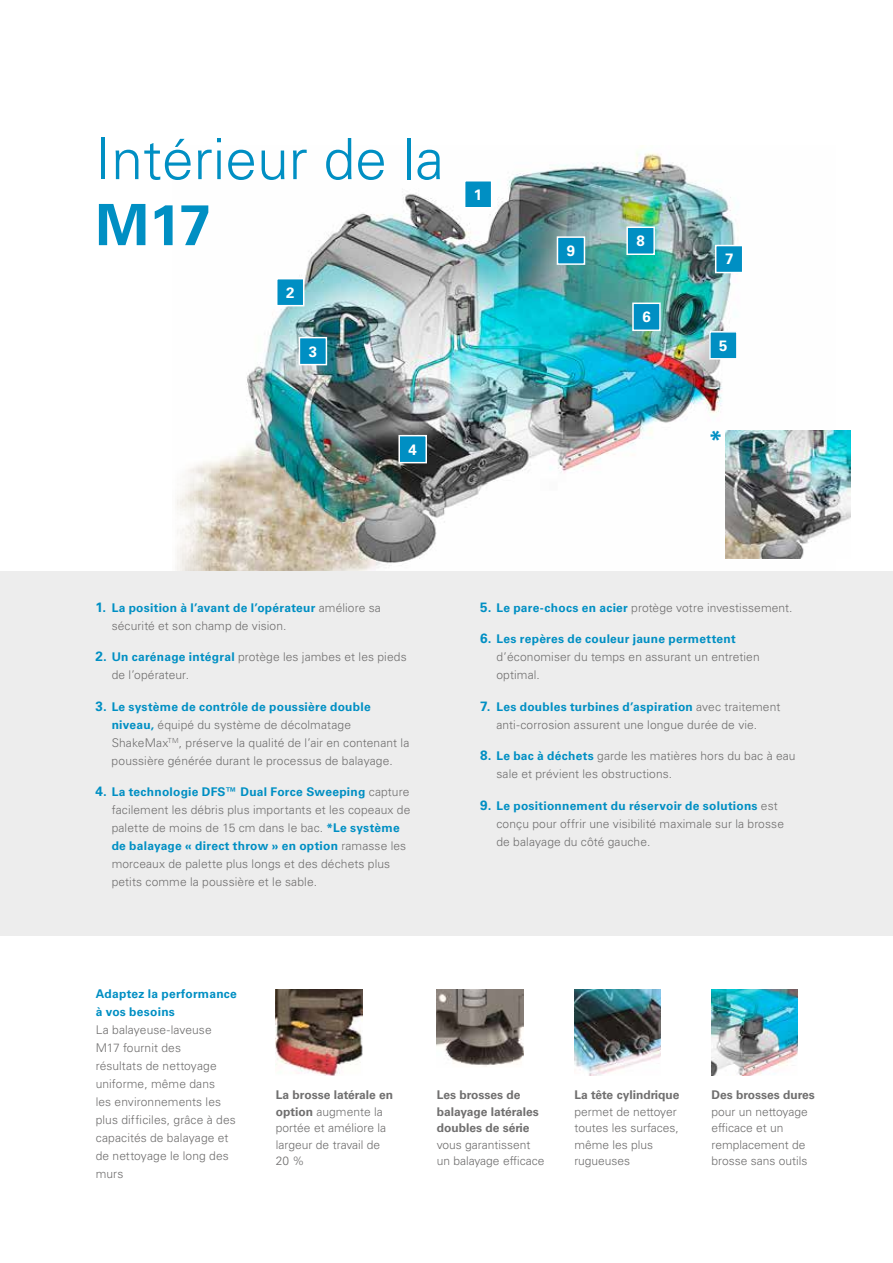
<style>
.page{position:relative;width:893px;height:1263px;background:#fff}
.page>*{position:absolute;margin:0;border:0;box-sizing:border-box;transform-origin:0 0}
.t1{font:300 57px "Univers LT Std";color:#008fc3}
.t2{font:700 57px "Univers LT Std";color:#008fc3}
.t3{font:700 24px "Univers LT Std";color:#008fc3}
.t4{font:700 15px "Univers LT Std";color:#fff}
.t5{font:300 12px/18px "Univers LT Std";letter-spacing:.005em;color:#706f6f}
.t6{font:700 12px/16.5px "Univers LT Std";color:#706f6f}
.t7{font:700 12px/18px "Univers LT Std";letter-spacing:.02em;color:#008fc3}
.s1{font-weight:700;font-size:13.5px;color:#008fc3}
.s2{font-weight:700;color:#008fc3}
.s3{font-weight:700}
</style>
<div class="page">
<img style="left:175px;top:153px;width:560px;height:418px">
<div style="left:465px;top:181px;width:27px;height:27px;background:#008fc3"></div>
<div style="left:464px;top:180px;width:28px;height:28px;border:2px solid #fff"></div>
<div style="left:277px;top:279px;width:27px;height:27px;background:#008fc3"></div>
<div style="left:276px;top:278px;width:28px;height:28px;border:2px solid #fff"></div>
<div style="left:299px;top:338px;width:27px;height:27px;background:#008fc3"></div>
<div style="left:299px;top:337px;width:28px;height:28px;border:2px solid #fff"></div>
<div style="left:399px;top:436px;width:27px;height:27px;background:#008fc3"></div>
<div style="left:398px;top:435px;width:29px;height:28px;border:2px solid #fff"></div>
<div style="left:710px;top:332px;width:27px;height:27px;background:#008fc3"></div>
<div style="left:709px;top:331px;width:29px;height:29px;border:2px solid #fff"></div>
<div style="left:633px;top:303px;width:27px;height:27px;background:#008fc3"></div>
<div style="left:632px;top:303px;width:29px;height:28px;border:2px solid #fff"></div>
<div style="left:716px;top:246px;width:27px;height:27px;background:#008fc3"></div>
<div style="left:715px;top:245px;width:28px;height:28px;border:2px solid #fff"></div>
<div style="left:627px;top:227px;width:27px;height:27px;background:#008fc3"></div>
<div style="left:626px;top:226px;width:29px;height:29px;border:2px solid #fff"></div>
<div style="left:557px;top:237px;width:27px;height:27px;background:#008fc3"></div>
<div style="left:557px;top:236px;width:28px;height:29px;border:2px solid #fff"></div>
<div style="left:0;top:571px;width:893px;height:365px;background:#ededed"></div>
<img style="left:276px;top:989px;width:86px;height:86px">
<img style="left:574px;top:989px;width:87px;height:86px">
<img style="left:437px;top:989px;width:86px;height:78px">
<img style="left:711px;top:989px;width:87px;height:86px">
<img style="left:726px;top:430px;width:124px;height:129px">
<h1 class="t1" style="left:95px;top:126px;width:350px">Intérieur de la</h1>
<h1 class="t2" style="left:95px;top:193px;width:117px">M17</h1>
<p class="t4" style="left:286px;top:284px;width:10px">2</p>
<p class="t4" style="left:309px;top:343px;width:10px">3</p>
<p class="t4" style="left:409px;top:441px;width:10px">4</p>
<p class="t4" style="left:474px;top:186px;width:10px">1</p>
<p class="t4" style="left:567px;top:242px;width:10px">9</p>
<p class="t4" style="left:636px;top:232px;width:10px">8</p>
<p class="t4" style="left:642px;top:308px;width:10px">6</p>
<p class="t4" style="left:725px;top:251px;width:10px">7</p>
<p class="t4" style="left:719px;top:337px;width:10px">5</p>
<h2 class="t3" style="left:709px;top:426px;width:15px">*</h2>
<p class="t5" style="left:112px;top:598px;width:271px;text-indent:-16px"><span class="s1">1.</span> <span class="s2">La position à l’avant de l’opérateur</span> améliore sa sécurité et son champ de vision.</p>
<p class="t5" style="left:112px;top:648px;width:296px;text-indent:-16px"><span class="s1">2.</span> <span class="s2">Un carénage intégral</span> protège les jambes et les pieds de l’opérateur.</p>
<p class="t5" style="left:112px;top:697px;width:299px;text-indent:-16px"><span class="s1">3.</span> <span class="s2">Le système de contrôle de poussière double niveau,</span> équipé du système de décolmatage ShakeMax<sup>TM</sup>, préserve la qualité de l’air en contenant la poussière générée durant le processus de balayage.</p>
<p class="t5" style="left:112px;top:783px;width:300px;text-indent:-16px"><span class="s1">4.</span> <span class="s2">La technologie DFS™ Dual Force Sweeping</span> capture facilement les débris plus importants et les copeaux de palette de moins de 15 cm dans le bac. <span class="s2">*Le système de balayage « direct throw » en option</span> ramasse les morceaux de palette plus longs et des déchets plus petits comme la poussière et le sable.</p>
<p class="t5" style="left:480px;top:598px;width:314px"><span class="s1">5.</span> <span class="s2">Le pare-chocs en acier</span> protège votre investissement.</p>
<p class="t5" style="left:496px;top:630px;width:265px;text-indent:-16px"><span class="s1">6.</span> <span class="s2">Les repères de couleur jaune permettent </span>d’économiser du temps en assurant un entretien optimal.</p>
<p class="t5" style="left:480px;top:697px;width:302px;text-align:center"><span class="s1">7.</span> <span class="s2">Les doubles turbines d’aspiration</span> avec traitement anti-corrosion assurent une longue durée de vie.</p>
<p class="t5" style="left:496px;top:747px;width:301px;text-indent:-16px"><span class="s1">8.</span> <span class="s2">Le bac à déchets</span> garde les matières hors du bac à eau sale et prévient les obstructions.</p>
<p class="t5" style="left:496px;top:796px;width:289px;text-indent:-16px"><span class="s1">9.</span> <span class="s2">Le positionnement du réservoir de solutions</span> est conçu pour offrir une visibilité maximale sur la brosse de balayage du côté gauche.</p>
<p class="t7" style="left:96px;top:984px;width:143px">Adaptez la performance à vos besoins</p>
<p class="t5" style="left:96px;top:1020px;width:142px">La balayeuse-laveuse<br>M17 fournit des<br>résultats de nettoyage uniforme, même dans<br>les environnements les plus difficiles, grâce à des capacités de balayage et de nettoyage le long des murs</p>
<p class="t5" style="left:276px;top:1087px;width:119px;line-height:16.5px"><span class="s3">La brosse latérale en option</span> augmente la portée et améliore la largeur de travail de<br>20 %</p>
<p class="t6" style="left:574px;top:1087px;width:107px">La tête cylindrique</p>
<p class="t6" style="left:437px;top:1087px;width:104px">Les brosses de balayage latérales doubles de série</p>
<p class="t5" style="left:437px;top:1136px;width:109px;line-height:16.5px">vous garantissent un balayage efficace</p>
<p class="t5" style="left:574px;top:1103px;width:106px;line-height:16.5px">permet de nettoyer toutes les surfaces, même les plus rugueuses</p>
<p class="t6" style="left:711px;top:1087px;width:105px">Des brosses dures</p>
<p class="t5" style="left:711px;top:1103px;width:98px;line-height:16.5px">pour un nettoyage efficace et un remplacement de brosse sans outils</p>
</div>
